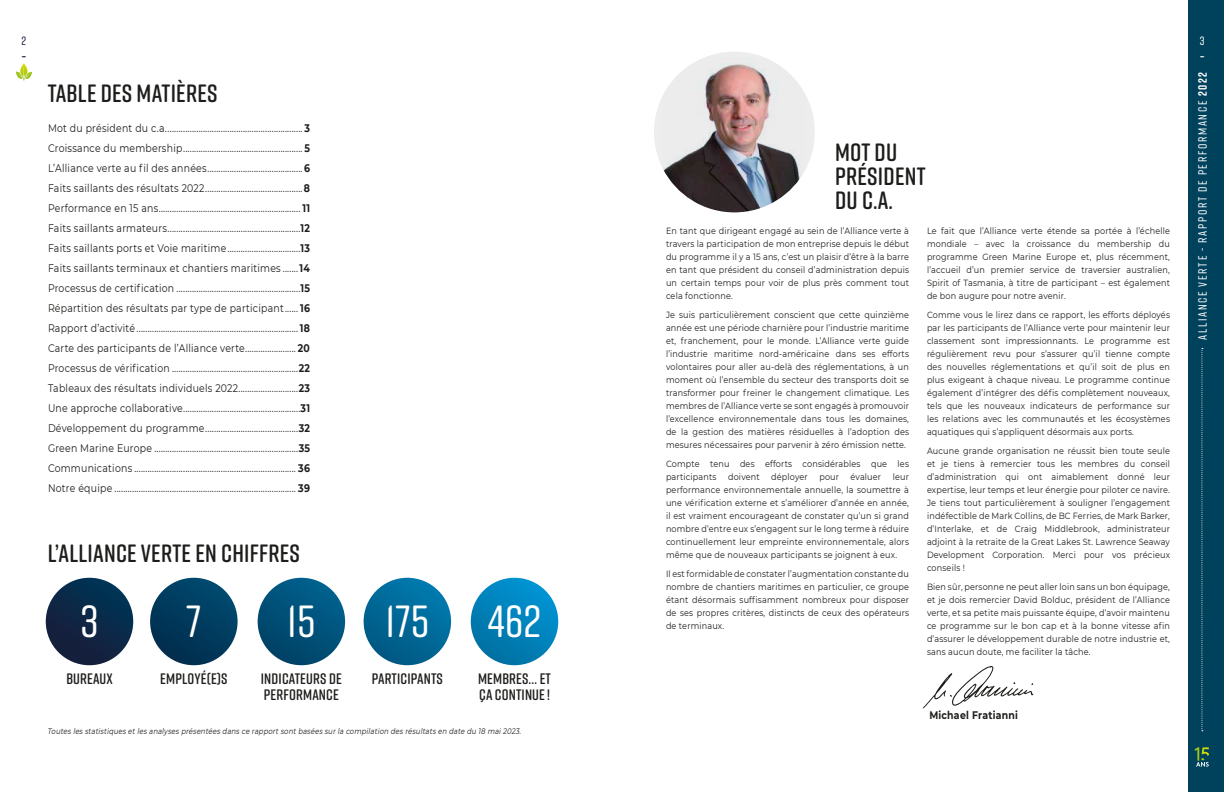
<style>
.page{position:relative;width:1224px;height:792px;background:#fff}
.page>*{position:absolute;margin:0;border:0;box-sizing:border-box;transform-origin:0 0}
.t1{font:500 45px "Rift Soft";color:#fff}
.t2{font:600 25px/24px "Rift Soft";letter-spacing:.01em;color:#1d1d1b}
.t3{font:600 15.2px/15.8px "Rift Soft";letter-spacing:.01em;color:#1d1d1b}
.t4{font:500 12px "Rift Soft";letter-spacing:.14em;color:#fff}
.t5{font:500 12px "Rift Soft";color:#141f3c}
.t6{font:700 12px "Rift Soft";color:#141f3c}
.t7{font:700 12px "Rift Soft";color:#fff}
.t8{font:11px "Montserrat";letter-spacing:.025em;color:#1d1d1b;scale:.85 1}
.t9{font:700 11px "Montserrat";letter-spacing:.025em;color:#1d1d1b;scale:.85 1}
.t10{font:9px/13px "Montserrat";letter-spacing:.02em;color:#1d1d1b;text-align:justify;scale:.9 1}
.t11{font:italic 8px "Montserrat";color:#1d1d1b;scale:.85 1}
.s1{font-weight:700}
</style>
<div class="page">
<div style="left:1188px;top:0;width:36px;height:792px;background:#00425c"></div>
<svg style="left:16px;top:63px;width:16px;height:18px"></svg>
<svg style="left:1201px;top:348px;width:2px;height:383px"></svg>
<svg style="left:1195px;top:747px;width:14px;height:20px"></svg>
<div style="left:46px;top:578px;width:87px;height:87px;background:linear-gradient(to right,#14213e,#042f4f);border-radius:44px"></div>
<div style="left:364px;top:578px;width:87px;height:87px;background:linear-gradient(to bottom,#0078ab,#005a85);border-radius:44px"></div>
<div style="left:150px;top:578px;width:88px;height:87px;background:linear-gradient(to bottom,#02496e,#033151);border-radius:44px"></div>
<div style="left:258px;top:578px;width:87px;height:87px;background:linear-gradient(to bottom,#005f8b,#004468);border-radius:44px"></div>
<div style="left:471px;top:578px;width:87px;height:87px;background:linear-gradient(to bottom,#0091d0,#0073a6);border-radius:44px"></div>
<svg style="left:923px;top:666px;width:111px;height:42px"></svg>
<div style="left:654px;top:52px;width:161px;height:160px;background:#ededed;border-radius:50%"></div>
<img style="left:663px;top:58px;width:138px;height:154px">
<h3 class="t5" style="left:22px;top:33px;width:6px">2</h3>
<h3 class="t6" style="left:22px;top:49px;width:6px">–</h3>
<p class="t2" style="left:48px;top:80px;width:171px">TABLE DES MATIÈRES</p>
<p class="t8" style="left:48px;top:120px;width:310px">Mot du président du c.a.............................................................. <span class="s1">3</span></p>
<p class="t8" style="left:48px;top:140px;width:310px">Croissance du membership...................................................... <span class="s1">5</span></p>
<p class="t8" style="left:48px;top:160px;width:310px">L’Alliance verte au fil des années...........................................<span class="s1">6</span></p>
<p class="t8" style="left:48px;top:180px;width:310px">Faits saillants des résultats 2022............................................<span class="s1">8</span></p>
<p class="t8" style="left:48px;top:200px;width:310px">Performance en 15 ans................................................................ <span class="s1">11</span></p>
<p class="t8" style="left:48px;top:220px;width:310px">Faits saillants armateurs............................................................<span class="s1">12</span></p>
<p class="t8" style="left:48px;top:240px;width:310px">Faits saillants ports et Voie maritime.................................<span class="s1">13</span></p>
<p class="t8" style="left:48px;top:260px;width:310px">Faits saillants terminaux et chantiers maritimes .......<span class="s1">14</span></p>
<p class="t8" style="left:48px;top:280px;width:310px">Processus de certification ........................................................<span class="s1">15</span></p>
<p class="t8" style="left:48px;top:300px;width:310px">Répartition des résultats par type de participant...... <span class="s1">16</span></p>
<p class="t8" style="left:48px;top:320px;width:310px">Rapport d’activité ......................................................................... <span class="s1">18</span></p>
<p class="t8" style="left:48px;top:340px;width:310px">Carte des participants de l’Alliance verte....................... <span class="s1">20</span></p>
<p class="t8" style="left:48px;top:360px;width:310px">Processus de vérification .........................................................<span class="s1">22</span></p>
<p class="t8" style="left:48px;top:380px;width:310px">Tableaux des résultats individuels 2022...........................<span class="s1">23</span></p>
<p class="t8" style="left:48px;top:400px;width:310px">Une approche collaborative.....................................................<span class="s1">31</span></p>
<p class="t8" style="left:48px;top:420px;width:310px">Développement du programme..........................................<span class="s1">32</span></p>
<p class="t8" style="left:48px;top:440px;width:310px">Green Marine Europe .................................................................<span class="s1">35</span></p>
<p class="t8" style="left:48px;top:460px;width:310px">Communications ......................................................................... <span class="s1">36</span></p>
<p class="t8" style="left:48px;top:480px;width:310px">Notre équipe .................................................................................. <span class="s1">39</span></p>
<p class="t2" style="left:48px;top:540px;width:254px">L’ALLIANCE VERTE EN CHIFFRES</p>
<p class="t1" style="left:80px;top:590px;width:20px">3</p>
<p class="t1" style="left:186px;top:590px;width:17px">7</p>
<p class="t1" style="left:287px;top:590px;width:30px">15</p>
<p class="t1" style="left:386px;top:590px;width:45px">175</p>
<p class="t1" style="left:488px;top:590px;width:55px">462</p>
<p class="t3" style="left:66px;top:671px;width:48px">BUREAUX</p>
<p class="t3" style="left:160px;top:671px;width:69px">EMPLOYÉ(E)S</p>
<p class="t3" style="left:261px;top:671px;width:82px">INDICATEURS DE<br>PERFORMANCE</p>
<p class="t3" style="left:372px;top:671px;width:73px">PARTICIPANTS</p>
<p class="t3" style="left:478px;top:671px;width:74px">MEMBRES… ET<br>ÇA CONTINUE!</p>
<p class="t11" style="left:48px;top:725px;width:561px">Toutes les statistiques etles analyses présentées dans ce rapportsontbasées surla compilation des résultats en date du 18 mai2023.</p>
<p class="t2" style="left:835px;top:139px;width:92px">MOT DU<br>PRÉSIDENT<br>DU C.A.</p>
<p class="t10" style="left:666px;top:224px;width:272px">En tant que dirigeant engagé au sein de l’Alliance verte à travers la participation de mon entreprise depuis le début du programme il y a 15 ans, c’est un plaisir d’être à la barre en tant que président du conseil d’administration depuis un certain temps pour voir de plus près comment tout cela fonctionne.</p>
<p class="t10" style="left:666px;top:308px;width:272px">Je suis particulièrement conscient que cette quinzième année est une période charnière pour l’industrie maritime et, franchement, pour le monde. L’Alliance verte guide l’industrie maritime nord-américaine dans ses efforts volontaires pour aller au-delà des réglementations, à un moment où l’ensemble du secteur des transports doit se transformer pour freiner le changement climatique. Les membres de l’Alliance verte se sont engagés à promouvoir l’excellence environnementale dans tous les domaines, de la gestion des matières résiduelles à l’adoption des mesures nécessaires pour parvenir à zéro émission nette.</p>
<p class="t10" style="left:666px;top:457px;width:271px">Compte tenu des efforts considérables que les participants</p>
<p class="t10" style="left:666px;top:470px;width:272px;text-indent:227px">leur performance environnementale annuelle, la soumettre à une vérification externe et s’améliorer d’année en année, il est vraiment encourageant de constater qu’un si grand nombre d’entre eux s’engagent sur le long terme à réduire continuellement leur empreinte environnementale, alors même que de nouveaux participants se joignent à eux.</p>
<p class="t10" style="left:666px;top:567px;width:272px">Il est formidable de constater l’augmentation constante du nombre de chantiers maritimes en particulier, ce groupe étant désormais suffisamment nombreux pour disposer de ses propres critères, distincts de ceux des opérateurs de terminaux.</p>
<p class="t10" style="left:728px;top:470px;width:37px">doivent</p>
<p class="t10" style="left:771px;top:470px;width:42px">déployer</p>
<p class="t10" style="left:819px;top:470px;width:23px">pour</p>
<p class="t10" style="left:851px;top:470px;width:35px">évaluer</p>
<p class="t10" style="left:927px;top:224px;width:272px">Le fait que l’Alliance verte étende sa portée à l’échelle mondiale – avec la croissance du membership du programme Green Marine Europe et, plus récemment, l’accueil d’un premier service de traversier australien, Spirit of Tasmania, à titre de participant – est également de bon augure pour notre avenir.</p>
<p class="t10" style="left:927px;top:308px;width:272px">Comme vous le lirez dans ce rapport, les efforts déployés par les participants de l’Alliance verte pour maintenir leur classement sont impressionnants. Le programme est régulièrement revu pour s’assurer qu’il tienne compte des nouvelles réglementations et qu’il soit de plus en plus exigeant à chaque niveau. Le programme continue également d’intégrer des défis complètement nouveaux, tels que les nouveaux indicateurs de performance sur les relations avec les communautés et les écosystèmes aquatiques qui s’appliquent désormais aux ports.</p>
<p class="t10" style="left:927px;top:444px;width:272px">Aucune grande organisation ne réussit bien toute seule et je tiens à remercier tous les membres du conseil d’administration qui ont aimablement donné leur expertise, leur temps et leur énergie pour piloter ce navire.<br>Je tiens tout particulièrement à souligner l’engagement indéfectible de Mark Collins, de BC Ferries, de Mark Barker, d’Interlake, et de Craig Middlebrook, administrateur adjoint à la retraite de la Great Lakes St. Lawrence Seaway Development Corporation. Merci pour vos précieux conseils !</p>
<p class="t10" style="left:927px;top:580px;width:272px">Bien sûr, personne ne peut aller loin sans un bon équipage, et je dois remercier David Bolduc, président de l’Alliance verte, et sa petite mais puissante équipe, d’avoir maintenu ce programme sur le bon cap et à la bonne vitesse afin d’assurer le développement durable de notre industrie et, sans aucun doute, me faciliter la tâche.</p>
<p class="t9" style="left:929px;top:707px;width:106px">Michael Fratianni</p>
<h3 class="t4" style="left:1200px;top:33px;width:6px">3</h3>
<h3 class="t7" style="left:1200px;top:49px;width:6px">–</h3>
<h3 class="t4" style="left:1194px;top:340px;width:269px;rotate:-90deg">ALLIANCE VERTE - RAPPORT DE PERFORMANCE <span class="s1">2022</span></h3>
</div>
